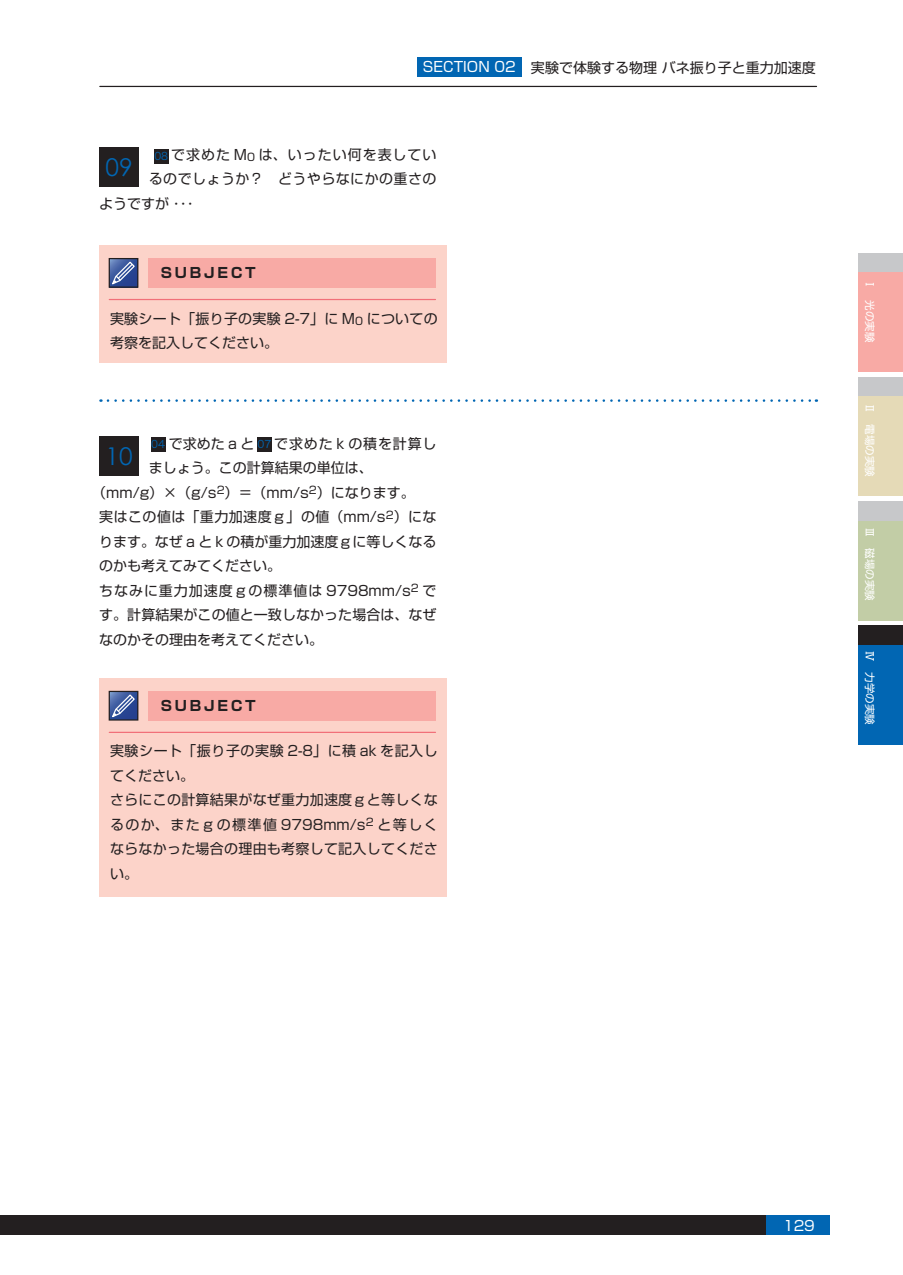
<style>
.page{position:relative;width:903px;height:1275px;background:#fff}
.page>*{position:absolute;margin:0;border:0;box-sizing:border-box;transform-origin:0 0}
.t1{font:24.5px "Century Gothic";color:#0166b3}
.t2{font:14px/24.5px "Shin Go Pro";letter-spacing:.005em;color:#231f20;text-align:justify}
.t3{font:14px/24.5px "Shin Go Pro";letter-spacing:.04em;color:#231f20}
.t4{font:14px "Shin Go Pro";letter-spacing:.03em;color:#231f20}
.t5{font:14px "Shin Go Pro";letter-spacing:.07em;color:#231f20}
.t6{font:700 14px "Shin Go Pro";letter-spacing:.2em;color:#231f20}
.t7{font:14px "Shin Go Pro";color:#fff}
.t8{font:10.5px "Shin Go Pro";color:#fff}
.t9{font:10.5px "Hira Kaku Pro W3";color:#0166b3}
</style>
<div class="page">
<div style="left:858px;top:253px;width:45px;height:20px;background:#c7c8ca"></div>
<div style="left:858px;top:273px;width:45px;height:99px;background:#f8aaa5"></div>
<div style="left:858px;top:377px;width:45px;height:20px;background:#c7c8ca"></div>
<div style="left:858px;top:397px;width:45px;height:99px;background:#e5dab7"></div>
<div style="left:858px;top:501px;width:45px;height:20px;background:#c7c8ca"></div>
<div style="left:858px;top:521px;width:45px;height:99px;background:#c2cda6"></div>
<div style="left:858px;top:625px;width:45px;height:20px;background:#231f20"></div>
<div style="left:858px;top:645px;width:45px;height:99px;background:#0166b3"></div>
<div style="left:766px;top:1215px;width:63px;height:20px;background:#0166b3"></div>
<div style="left:0;top:1215px;width:766px;height:20px;background:#231f20"></div>
<hr style="left:100px;top:86px;width:716px;height:1px;background:#231f20">
<div style="left:99px;top:147px;width:40px;height:40px;background:#231f20"></div>
<div style="left:99px;top:246px;width:347px;height:117px;background:#fcd3c9"></div>
<div style="left:148px;top:258px;width:288px;height:30px;background:#f8aaa5"></div>
<hr style="left:109px;top:299px;width:326px;height:1px;background:#f17079">
<div style="left:109px;top:259px;width:29px;height:28px;background:#264290"></div>
<div style="left:109px;top:258px;width:29px;height:30px;border:1px solid #231f20"></div>
<svg style="left:111px;top:260px;width:25px;height:25px"></svg>
<div style="left:154px;top:149px;width:15px;height:15px;background:#231f20"></div>
<svg style="left:108px;top:399px;width:709px;height:3px"></svg>
<div style="left:99px;top:437px;width:40px;height:39px;background:#231f20"></div>
<div style="left:99px;top:678px;width:347px;height:219px;background:#fcd3c9"></div>
<div style="left:148px;top:691px;width:288px;height:30px;background:#f8aaa5"></div>
<hr style="left:109px;top:732px;width:326px;height:1px;background:#f17079">
<div style="left:109px;top:691px;width:29px;height:29px;background:#264290"></div>
<div style="left:109px;top:691px;width:29px;height:30px;border:1px solid #231f20"></div>
<svg style="left:111px;top:693px;width:25px;height:25px"></svg>
<div style="left:257px;top:437px;width:15px;height:14px;background:#231f20"></div>
<div style="left:151px;top:437px;width:15px;height:14px;background:#231f20"></div>
<div style="left:417px;top:57px;width:104px;height:20px;background:#0166b3"></div>
<p class="t7" style="left:423px;top:55px;width:94px">SECTION 02</p>
<p class="t2" style="left:531px;top:54px;width:286px">実験で体験する物理 バネ振り子と重力加速度</p>
<p class="t5" style="left:171px;top:143px;width:267px">で求めた M<sub>0</sub> は、いったい何を表してい</p>
<p class="t4" style="left:149px;top:167px;width:289px">るのでしょうか？　どうやらなにかの重さの</p>
<p class="t2" style="left:99px;top:189px;width:96px">ようですが･･･</p>
<p class="t9" style="left:154px;top:147px;width:15px">08</p>
<p class="t1" style="left:105px;top:150px;width:29px">09</p>
<p class="t6" style="left:161px;top:262px;width:97px">SUBJECT</p>
<p class="t2" style="left:110px;top:304px;width:329px">実験シート「振り子の実験 2-7」に M<sub>0</sub> についての考察を記入してください。</p>
<p class="t2" style="left:149px;top:430px;width:289px;text-indent:125px">で求めたｋの積を計算しましょう。この計算結果の単位は、</p>
<p class="t2" style="left:92px;top:479px;width:324px">（mm/g）×（g/s<sup>2</sup>）＝（mm/s<sup>2</sup>）になります。</p>
<p class="t2" style="left:99px;top:503px;width:339px">実はこの値は「重力加速度ｇ」の値（mm/s<sup>2</sup>）になります。なぜ a とｋの積が重力加速度ｇに等しくなるのかも考えてみてください。</p>
<p class="t2" style="left:99px;top:577px;width:339px">ちなみに重力加速度ｇの標準値は 9798mm/s<sup>2</sup> です。計算結果がこの値と一致しなかった場合は、なぜなのかその理由を考えてください。</p>
<p class="t2" style="left:169px;top:430px;width:87px">で求めた a と</p>
<p class="t9" style="left:151px;top:435px;width:15px">04</p>
<p class="t9" style="left:257px;top:435px;width:15px">07</p>
<p class="t1" style="left:105px;top:439px;width:29px">10</p>
<p class="t6" style="left:161px;top:695px;width:97px">SUBJECT</p>
<p class="t3" style="left:110px;top:737px;width:329px">実験シート「振り子の実験 2-8」に積 ak を記入してください。</p>
<p class="t2" style="left:110px;top:786px;width:329px">さらにこの計算結果がなぜ重力加速度ｇと等しくなるのか、またｇの標準値 9798mm/s<sup>2</sup> と等しくならなかった場合の理由も考察して記入してください。</p>
<p class="t8" style="left:878px;top:279px;width:64px;rotate:90deg">Ⅰ　光の実験</p>
<p class="t8" style="left:878px;top:403px;width:75px;rotate:90deg">Ⅱ　電場の実験</p>
<p class="t8" style="left:878px;top:527px;width:75px;rotate:90deg">Ⅲ　磁場の実験</p>
<p class="t8" style="left:878px;top:651px;width:75px;rotate:90deg">Ⅳ　力学の実験</p>
<p class="t7" style="left:783px;top:1214px;width:33px">129</p>
</div>
